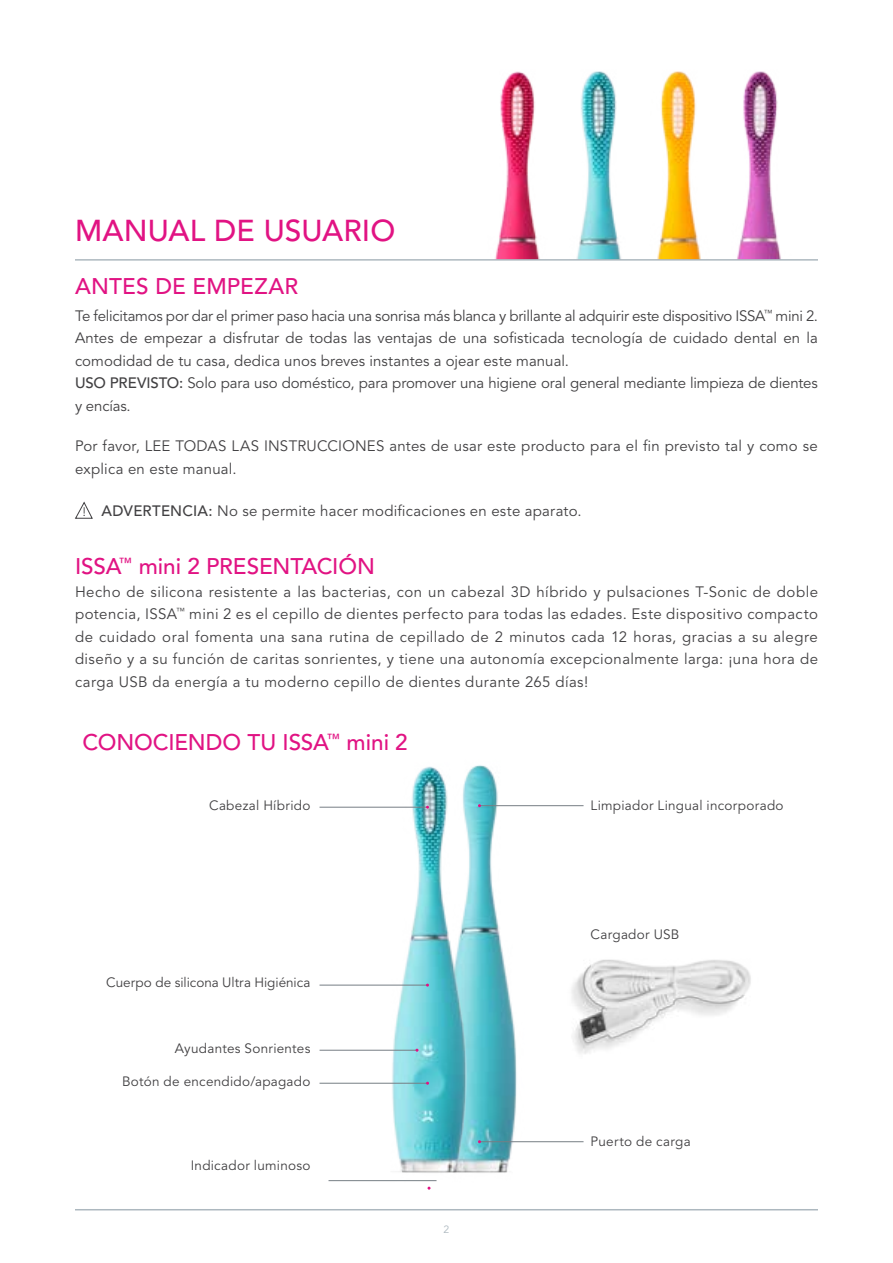
<style>
.page{position:relative;width:893px;height:1263px;background:#fff}
.page>*{position:absolute;margin:0;border:0;box-sizing:border-box;transform-origin:0 0}
.t1{font:500 30px "Avenir LT Std";letter-spacing:.005em;color:#e11383}
.t2{font:500 22.5px "Avenir LT Std";color:#e11383}
.t3{font:15px/22.5px "Avenir LT Std";letter-spacing:.005em;color:#414042}
.t4{font:13.5px "Avenir LT Std";letter-spacing:.02em;color:#414042}
.t5{font:13.5px "Avenir LT Std";color:#414042}
.t6{font:10.5px "Avenir LT Std";color:#adb8bf}
.s1{font-weight:500}
</style>
<div class="page">
<hr style="left:75px;top:1209px;width:743px;height:1px;background:#adb8bf">
<img style="left:495px;top:71px;width:286px;height:188px">
<svg style="left:75px;top:502px;width:18px;height:17px"></svg>
<hr style="left:75px;top:259px;width:743px;height:2px;background:#adb8bf">
<img style="left:320px;top:765px;width:220px;height:424px">
<img style="left:571px;top:959px;width:180px;height:95px">
<hr style="left:320px;top:1083px;width:108px;height:1px;background:#767e84">
<hr style="left:328px;top:1180px;width:108px;height:1px;background:#767e84">
<hr style="left:479px;top:1141px;width:104px;height:1px;background:#767e84">
<hr style="left:479px;top:805px;width:104px;height:1px;background:#767e84">
<hr style="left:320px;top:1050px;width:98px;height:1px;background:#767e84">
<hr style="left:319px;top:807px;width:108px;height:1px;background:#767e84">
<hr style="left:320px;top:985px;width:108px;height:1px;background:#767e84">
<h1 class="t1" style="left:75px;top:213px;width:322px">MANUAL DE USUARIO</h1>
<h2 class="t2" style="left:75px;top:273px;width:225px">ANTES DE EMPEZAR</h2>
<p class="t3" style="left:75px;top:305px;width:744px">Te felicitamos por dar el primer paso hacia una sonrisa más blanca y brillante al adquirir este dispositivo ISSA<sup>™</sup> mini 2.<br>Antes de empezar a disfrutar de todas las ventajas de una sofisticada tecnología de cuidado dental en la comodidad de tu casa, dedica unos breves instantes a ojear este manual.<br><span class="s1">USO PREVISTO:</span> Solo para uso doméstico, para promover una higiene oral general mediante limpieza de dientes y encías.</p>
<p class="t3" style="left:75px;top:435px;width:744px">Por favor, LEE TODAS LAS INSTRUCCIONES antes de usar este producto para el fin previsto tal y como se explica en este manual.</p>
<p class="t3" style="left:102px;top:500px;width:482px"><span class="s1">ADVERTENCIA:</span> No se permite hacer modificaciones en este aparato.</p>
<h2 class="t2" style="left:75px;top:553px;width:301px">ISSA<sup>™</sup> mini 2 PRESENTACIÓN</h2>
<p class="t3" style="left:75px;top:581px;width:745px;text-align:justify">Hecho de silicona resistente a las bacterias, con un cabezal 3D híbrido y pulsaciones T-Sonic de doble potencia, ISSA<sup>™</sup> mini 2 es el cepillo de dientes perfecto para todas las edades. Este dispositivo compacto de cuidado oral fomenta una sana rutina de cepillado de 2 minutos cada 12 horas, gracias a su alegre diseño y a su función de caritas sonrientes, y tiene una autonomía excepcionalmente larga: ¡una hora de carga USB da energía a tu moderno cepillo de dientes durante 265 días!</p>
<h2 class="t2" style="left:82px;top:729px;width:327px">CONOCIENDO TU ISSA<sup>™</sup> mini 2</h2>
<p class="t4" style="left:209px;top:797px;width:103px">Cabezal Híbrido</p>
<p class="t5" style="left:106px;top:974px;width:206px">Cuerpo de silicona Ultra Higiénica</p>
<p class="t4" style="left:175px;top:1040px;width:137px">Ayudantes Sonrientes</p>
<p class="t4" style="left:122px;top:1073px;width:190px">Botón de encendido/apagado</p>
<p class="t4" style="left:191px;top:1157px;width:121px">Indicador luminoso</p>
<p class="t6" style="left:444px;top:1223px;width:7px">2</p>
<p class="t4" style="left:591px;top:797px;width:195px">Limpiador Lingual incorporado</p>
<p class="t4" style="left:591px;top:927px;width:90px">Cargador USB</p>
<p class="t4" style="left:591px;top:1133px;width:102px">Puerto de carga</p>
</div>
